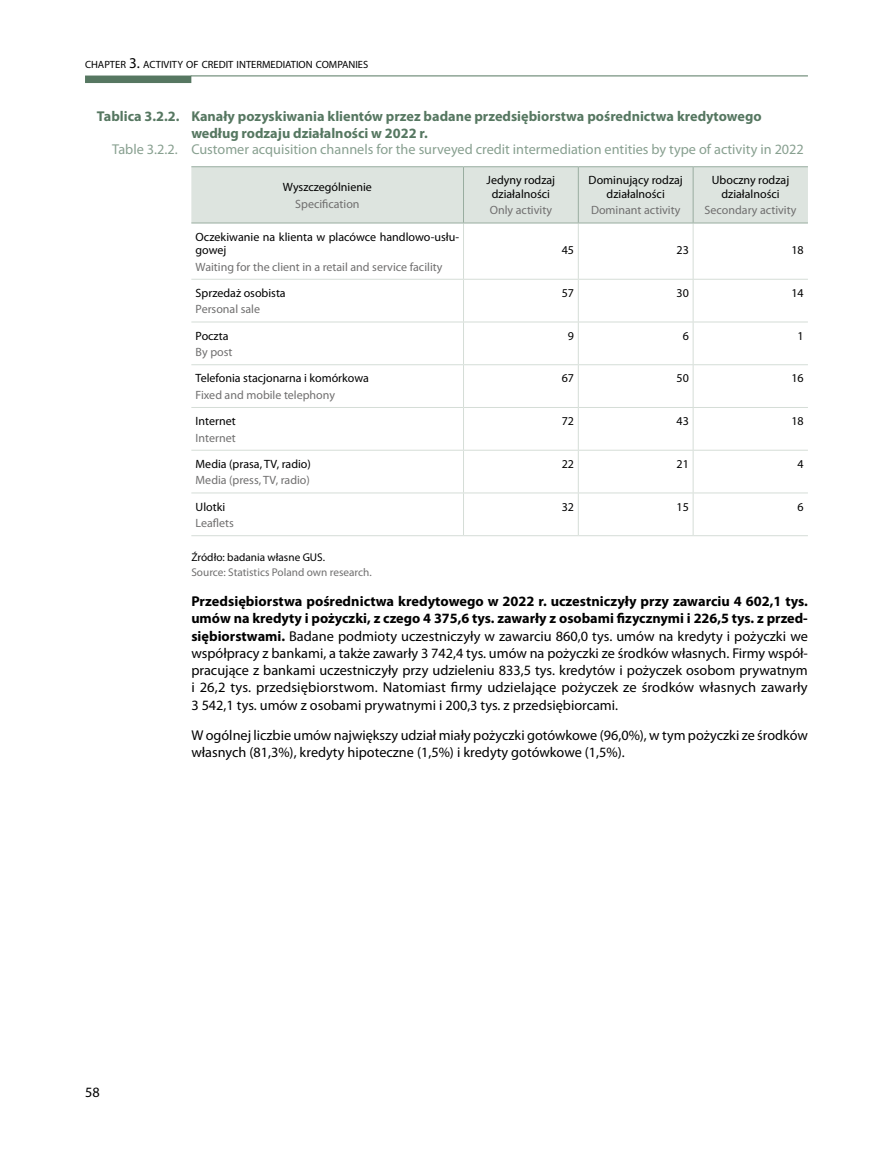
<style>
.page{position:relative;width:893px;height:1149px;background:#fff}
.page>*{position:absolute;margin:0;border:0;box-sizing:border-box;transform-origin:0 0}
.t1{font:14.25px/17.2px "Myriad Pro";color:#000;text-align:justify}
.t2{font:700 14.25px/16.5px "Myriad Pro";color:#567761}
.t3{font:14.25px "Myriad Pro";color:#88a090}
.t4{font:12px/13.5px "Myriad Pro";color:#000;text-align:center}
.t5{font:12px "Myriad Pro";color:#706f6f}
.t6{font:11.25px "Myriad Pro";color:#706f6f}
.t7{font:11.25px "Myriad Pro";color:#000}
.t8{font:10.5px "Myriad Pro";color:#000}
.s1{font-size:15px}
.s2{font-weight:700}
</style>
<div class="page">
<hr style="left:191px;top:75px;width:617px;height:1px;background:#567761">
<div style="left:85px;top:75px;width:106px;height:8px;background:#567761;border:2px solid #567761"></div>
<div style="left:191px;top:167px;width:617px;height:55px;background:#dde4df"></div>
<hr style="left:463px;top:223px;width:1px;height:56px;background:#d5ddd7">
<hr style="left:578px;top:223px;width:1px;height:56px;background:#d5ddd7">
<hr style="left:693px;top:223px;width:1px;height:56px;background:#d5ddd7">
<hr style="left:191px;top:279px;width:272px;height:1px;background:#d5ddd7">
<hr style="left:463px;top:279px;width:115px;height:1px;background:#d5ddd7">
<hr style="left:463px;top:279px;width:1px;height:42px;background:#d5ddd7">
<hr style="left:578px;top:279px;width:115px;height:1px;background:#d5ddd7">
<hr style="left:578px;top:279px;width:1px;height:42px;background:#d5ddd7">
<hr style="left:693px;top:279px;width:115px;height:1px;background:#d5ddd7">
<hr style="left:693px;top:279px;width:1px;height:42px;background:#d5ddd7">
<hr style="left:191px;top:321px;width:272px;height:1px;background:#d5ddd7">
<hr style="left:463px;top:321px;width:115px;height:1px;background:#d5ddd7">
<hr style="left:463px;top:322px;width:1px;height:42px;background:#d5ddd7">
<hr style="left:578px;top:321px;width:115px;height:1px;background:#d5ddd7">
<hr style="left:578px;top:322px;width:1px;height:42px;background:#d5ddd7">
<hr style="left:693px;top:321px;width:115px;height:1px;background:#d5ddd7">
<hr style="left:693px;top:322px;width:1px;height:42px;background:#d5ddd7">
<hr style="left:191px;top:364px;width:272px;height:1px;background:#d5ddd7">
<hr style="left:463px;top:364px;width:115px;height:1px;background:#d5ddd7">
<hr style="left:463px;top:365px;width:1px;height:42px;background:#d5ddd7">
<hr style="left:578px;top:364px;width:115px;height:1px;background:#d5ddd7">
<hr style="left:578px;top:365px;width:1px;height:42px;background:#d5ddd7">
<hr style="left:693px;top:364px;width:115px;height:1px;background:#d5ddd7">
<hr style="left:693px;top:365px;width:1px;height:42px;background:#d5ddd7">
<hr style="left:191px;top:407px;width:272px;height:1px;background:#d5ddd7">
<hr style="left:463px;top:407px;width:115px;height:1px;background:#d5ddd7">
<hr style="left:463px;top:408px;width:1px;height:41px;background:#d5ddd7">
<hr style="left:578px;top:407px;width:115px;height:1px;background:#d5ddd7">
<hr style="left:578px;top:408px;width:1px;height:41px;background:#d5ddd7">
<hr style="left:693px;top:407px;width:115px;height:1px;background:#d5ddd7">
<hr style="left:693px;top:408px;width:1px;height:41px;background:#d5ddd7">
<hr style="left:191px;top:449px;width:272px;height:1px;background:#d5ddd7">
<hr style="left:463px;top:449px;width:115px;height:1px;background:#d5ddd7">
<hr style="left:463px;top:450px;width:1px;height:42px;background:#d5ddd7">
<hr style="left:578px;top:449px;width:115px;height:1px;background:#d5ddd7">
<hr style="left:578px;top:450px;width:1px;height:42px;background:#d5ddd7">
<hr style="left:693px;top:449px;width:115px;height:1px;background:#d5ddd7">
<hr style="left:693px;top:450px;width:1px;height:42px;background:#d5ddd7">
<hr style="left:191px;top:492px;width:272px;height:1px;background:#d5ddd7">
<hr style="left:463px;top:492px;width:115px;height:1px;background:#d5ddd7">
<hr style="left:463px;top:493px;width:1px;height:42px;background:#d5ddd7">
<hr style="left:578px;top:492px;width:115px;height:1px;background:#d5ddd7">
<hr style="left:578px;top:493px;width:1px;height:42px;background:#d5ddd7">
<hr style="left:693px;top:492px;width:115px;height:1px;background:#d5ddd7">
<hr style="left:693px;top:493px;width:1px;height:42px;background:#d5ddd7">
<hr style="left:191px;top:535px;width:272px;height:1px;background:#d5ddd7">
<hr style="left:463px;top:535px;width:115px;height:1px;background:#d5ddd7">
<hr style="left:578px;top:535px;width:115px;height:1px;background:#d5ddd7">
<hr style="left:693px;top:535px;width:115px;height:1px;background:#d5ddd7">
<hr style="left:191px;top:166px;width:272px;height:1px;background:#99ada0">
<hr style="left:463px;top:166px;width:115px;height:1px;background:#99ada0">
<hr style="left:463px;top:167px;width:1px;height:55px;background:#99ada0">
<hr style="left:578px;top:166px;width:115px;height:1px;background:#99ada0">
<hr style="left:578px;top:167px;width:1px;height:55px;background:#99ada0">
<hr style="left:693px;top:166px;width:115px;height:1px;background:#99ada0">
<hr style="left:693px;top:167px;width:1px;height:55px;background:#99ada0">
<hr style="left:191px;top:222px;width:272px;height:1px;background:#99ada0">
<hr style="left:463px;top:222px;width:115px;height:1px;background:#99ada0">
<hr style="left:578px;top:222px;width:115px;height:1px;background:#99ada0">
<hr style="left:693px;top:222px;width:115px;height:1px;background:#99ada0">
<p class="t8" style="left:85px;top:58px;width:285px">CHAPTER <span class="s1">3.</span> ACTIVITY OF CREDIT INTERMEDIATION COMPANIES</p>
<p class="t2" style="left:191px;top:108px;width:572px;text-indent:-94px">Tablica 3.2.2. Kanały pozyskiwania klientów przez badane przedsiębiorstwa pośrednictwa kredytowego według rodzaju działalności w 2022 r.</p>
<p class="t3" style="left:112px;top:141px;width:693px">Table 3.2.2. Customer acquisition channels for the surveyed credit intermediation entities by type of activity in 2022</p>
<p class="t4" style="left:283px;top:180px;width:91px">Wyszczególnienie</p>
<p class="t5" style="left:295px;top:196px;width:66px">Specification</p>
<p class="t4" style="left:487px;top:173px;width:70px">Jedyny rodzaj działalności</p>
<p class="t5" style="left:490px;top:203px;width:64px">Only activity</p>
<p class="t4" style="left:589px;top:173px;width:96px">Dominujący rodzaj działalności</p>
<p class="t5" style="left:591px;top:203px;width:91px">Dominant activity</p>
<p class="t4" style="left:712px;top:173px;width:79px">Uboczny rodzaj działalności</p>
<p class="t5" style="left:705px;top:203px;width:93px">Secondary activity</p>
<p class="t4" style="left:196px;top:229px;width:265px;text-align:left">Oczekiwanie na klienta w placówce handlowo-usłu&shy;gowej</p>
<p class="t5" style="left:196px;top:259px;width:248px">Waiting for the client in a retail and service facility</p>
<p class="t4" style="left:562px;top:243px;width:14px">45</p>
<p class="t4" style="left:677px;top:243px;width:14px">23</p>
<p class="t4" style="left:791px;top:243px;width:14px">18</p>
<p class="t4" style="left:196px;top:286px;width:92px">Sprzedaż osobista</p>
<p class="t5" style="left:196px;top:302px;width:66px">Personal sale</p>
<p class="t4" style="left:562px;top:286px;width:14px">57</p>
<p class="t4" style="left:677px;top:286px;width:14px">30</p>
<p class="t4" style="left:791px;top:286px;width:14px">14</p>
<p class="t4" style="left:196px;top:328px;width:34px">Poczta</p>
<p class="t5" style="left:196px;top:345px;width:38px">By post</p>
<p class="t4" style="left:568px;top:328px;width:8px">9</p>
<p class="t4" style="left:683px;top:328px;width:8px">6</p>
<p class="t4" style="left:797px;top:328px;width:8px">1</p>
<p class="t4" style="left:196px;top:371px;width:175px">Telefonia stacjonarna i komórkowa</p>
<p class="t5" style="left:196px;top:387px;width:141px">Fixed and mobile telephony</p>
<p class="t4" style="left:562px;top:371px;width:14px">67</p>
<p class="t4" style="left:677px;top:371px;width:14px">50</p>
<p class="t4" style="left:791px;top:371px;width:14px">16</p>
<p class="t4" style="left:196px;top:414px;width:42px">Internet</p>
<p class="t5" style="left:196px;top:430px;width:42px">Internet</p>
<p class="t4" style="left:562px;top:414px;width:14px">72</p>
<p class="t4" style="left:677px;top:414px;width:14px">43</p>
<p class="t4" style="left:791px;top:414px;width:14px">18</p>
<p class="t4" style="left:196px;top:456px;width:117px">Media (prasa, TV, radio)</p>
<p class="t5" style="left:196px;top:473px;width:116px">Media (press, TV, radio)</p>
<p class="t4" style="left:562px;top:456px;width:14px">22</p>
<p class="t4" style="left:677px;top:456px;width:14px">21</p>
<p class="t4" style="left:797px;top:456px;width:8px">4</p>
<p class="t4" style="left:196px;top:499px;width:31px">Ulotki</p>
<p class="t5" style="left:196px;top:515px;width:40px">Leaflets</p>
<p class="t4" style="left:562px;top:499px;width:14px">32</p>
<p class="t4" style="left:677px;top:499px;width:14px">15</p>
<p class="t4" style="left:797px;top:499px;width:8px">6</p>
<p class="t7" style="left:191px;top:550px;width:135px">Źródło: badania własne GUS.</p>
<p class="t6" style="left:191px;top:565px;width:182px">Source: Statistics Poland own research.</p>
<p class="t1" style="left:191px;top:592px;width:618px"><span class="s2">Przedsiębiorstwa pośrednictwa kredytowego w 2022 r. uczestniczyły przy zawarciu 4 602,1 tys. umów na kredyty i pożyczki, z czego 4 375,6 tys. zawarły z osobami fizycznymi i 226,5 tys. z przed&shy;siębiorstwami.</span> Badane podmioty uczestniczyły w zawarciu 860,0 tys. umów na kredyty i pożyczki we współpracy z bankami, a także zawarły 3 742,4 tys. umów na pożyczki ze środków własnych. Firmy współ&shy;pracujące z bankami uczestniczyły przy udzieleniu 833,5 tys. kredytów i pożyczek osobom prywatnym i 26,2 tys. przedsiębiorstwom. Natomiast firmy udzielające pożyczek ze środków własnych zawarły 3 542,1 tys. umów z osobami prywatnymi i 200,3 tys. z przedsiębiorcami.</p>
<p class="t1" style="left:191px;top:725px;width:618px">W ogólnej liczbie umów największy udział miały pożyczki gotówkowe (96,0%), w tym pożyczki ze środków własnych (81,3%), kredyty hipoteczne (1,5%) i kredyty gotówkowe (1,5%).</p>
<p class="t1" style="left:85px;top:1082px;width:16px">58</p>
</div>
